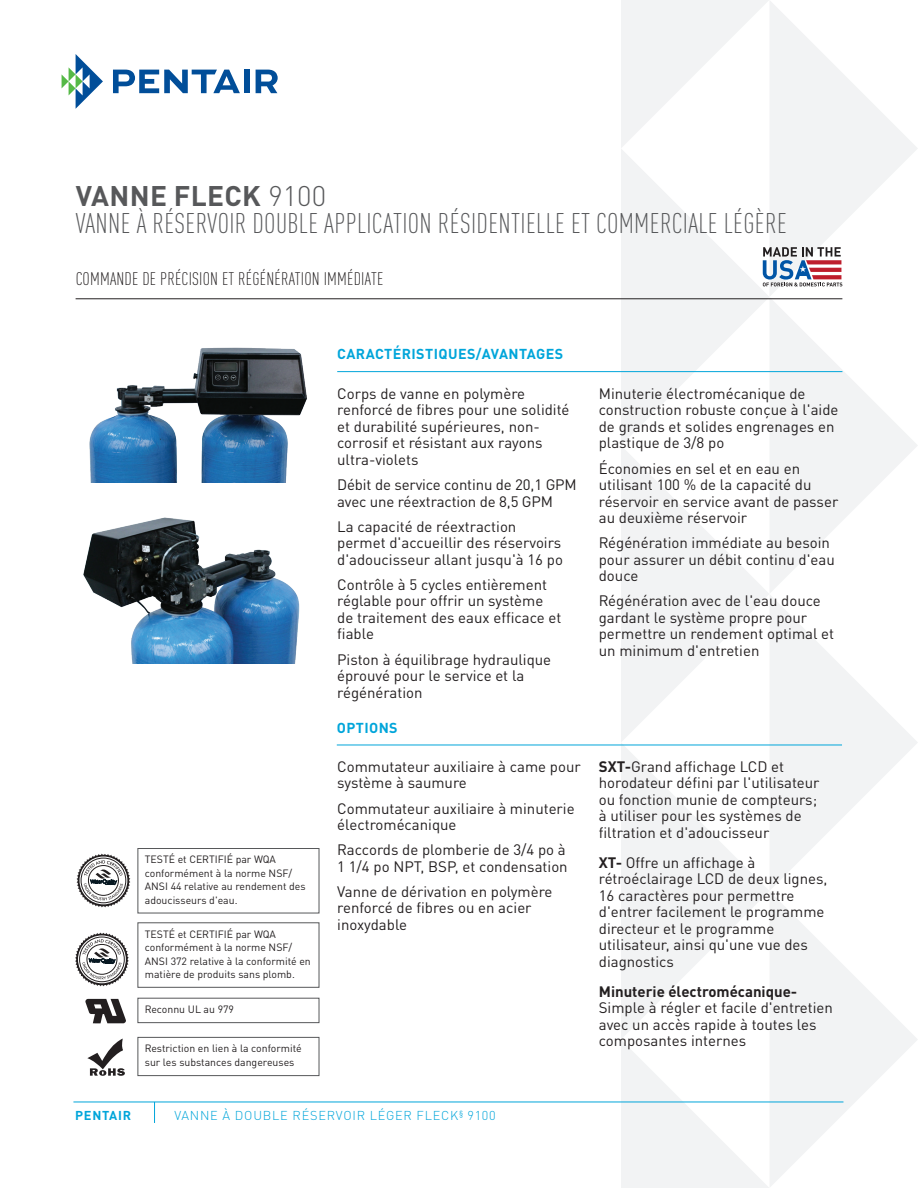
<style>
.page{position:relative;width:918px;height:1188px;background:#fff}
.page>*{position:absolute;margin:0;border:0;box-sizing:border-box;transform-origin:0 0}
.C_Descriptor_Title{font:300 condensed 28.05px "DIN Pro";letter-spacing:.01em;color:#57585a}
.BrandedProductLine_T{font:700 28.05px "DIN Pro";letter-spacing:.01em;color:#57585a}
.C_TitleSection{font:300 condensed 18px "DIN Pro";letter-spacing:.01em;color:#231f20}
.Features_Benefits_bo{font:15px/16.5px "DIN Pro";color:#231f20}
.BLUE_cap_head{font:700 14.25px "DIN Pro";letter-spacing:.03em;color:#00a5da}
.C_Descriptor_InfoLin{font:300 12.75px "DIN Pro";letter-spacing:.06em;color:#00a5da}
.C_SolutionsPlatform{font:700 12.75px "DIN Pro";letter-spacing:.06em;color:#00a5da}
.AP_Important_Informa{font:10.5px/13.5px "DIN Pro";color:#231f20}
.s1{font-weight:300}
.s2{font-weight:700}
</style>
<div class="page">
<svg style="left:621px;top:0;width:296px;height:148px"></svg>
<svg style="left:621px;top:148px;width:296px;height:297px;fill:#f2f3f4"></svg>
<svg style="left:621px;top:445px;width:296px;height:297px"></svg>
<svg style="left:621px;top:742px;width:296px;height:432px;fill:#f3f4f5"></svg>
<svg style="left:621px;top:1039px;width:162px;height:149px"></svg>
<hr style="left:73px;top:1102px;width:770px;height:1px;background:#00a5da">
<svg style="left:62px;top:54px;width:41px;height:55px"></svg>
<svg style="left:113px;top:70px;width:127px;height:23px"></svg>
<div style="left:244px;top:70px;width:5px;height:23px;background:#014e99"></div>
<svg style="left:256px;top:70px;width:22px;height:23px"></svg>
<hr style="left:76px;top:298px;width:766px;height:1px;background:#231f20">
<svg style="left:154px;top:1103px;width:1px;height:20px"></svg>
<img style="left:89px;top:347px;width:218px;height:136px">
<img style="left:83px;top:517px;width:217px;height:147px">
<div style="left:138px;top:848px;width:181px;height:65px;border:1px solid #57585a"></div>
<div style="left:138px;top:923px;width:181px;height:65px;border:1px solid #57585a"></div>
<svg style="left:763px;top:247px;width:79px;height:39px"></svg>
<div style="left:138px;top:1037px;width:181px;height:39px;border:1px solid #57585a"></div>
<div style="left:138px;top:998px;width:181px;height:25px;border:1px solid #57585a"></div>
<hr style="left:337px;top:371px;width:505px;height:1px;background:#00a5da">
<hr style="left:337px;top:745px;width:505px;height:1px;background:#00a5da">
<svg style="left:85px;top:999px;width:41px;height:24px"></svg>
<svg style="left:87px;top:1039px;width:38px;height:37px"></svg>
<svg style="left:76px;top:853px;width:54px;height:54px"></svg>
<svg style="left:75px;top:932px;width:54px;height:54px"></svg>
<p class="BrandedProductLine_T" style="left:76px;top:173px;width:252px">VANNE FLECK <span class="s1">9100</span></p>
<p class="C_Descriptor_Title" style="left:76px;top:203px;width:713px">VANNE À RÉSERVOIR DOUBLE APPLICATION RÉSIDENTIELLE ET COMMERCIALE LÉGÈRE</p>
<p class="C_TitleSection" style="left:76px;top:266px;width:309px">COMMANDE DE PRÉCISION ET RÉGÉNÉRATION IMMÉDIATE</p>
<p class="BLUE_cap_head" style="left:337px;top:342px;width:227px">CARACTÉRISTIQUES/AVANTAGES</p>
<p class="Features_Benefits_bo" style="left:337px;top:384px;width:234px">Corps de vanne en polymère renforcé de fibres pour une solidité et durabilité supérieures, non&shy;corrosif et résistant aux rayons ultra-violets</p>
<p class="Features_Benefits_bo" style="left:337px;top:475px;width:241px">Débit de service continu de 20,1 GPM avec une réextraction de 8,5 GPM</p>
<p class="Features_Benefits_bo" style="left:337px;top:517px;width:227px">La capacité de réextraction permet d'accueillir des réservoirs d'adoucisseur allant jusqu'à 16 po</p>
<p class="Features_Benefits_bo" style="left:337px;top:575px;width:226px">Contrôle à 5 cycles entièrement réglable pour offrir un système de traitement des eaux efficace et fiable</p>
<p class="Features_Benefits_bo" style="left:337px;top:649px;width:216px">Piston à équilibrage hydraulique éprouvé pour le service et la régénération</p>
<p class="AP_Important_Informa" style="left:145px;top:852px;width:162px">TESTÉ et CERTIFIÉ par WQA conformément à la norme NSF/<br>ANSI 44 relative au rendement des adoucisseurs d'eau.</p>
<p class="AP_Important_Informa" style="left:145px;top:926px;width:167px">TESTÉ et CERTIFIÉ par WQA conformément à la norme NSF/<br>ANSI 372 relative à la conformité en matière de produits sans plomb.</p>
<p class="AP_Important_Informa" style="left:145px;top:1002px;width:91px">Reconnu UL au 979</p>
<p class="AP_Important_Informa" style="left:145px;top:1041px;width:158px">Restriction en lien à la conformité sur les substances dangereuses</p>
<p class="BLUE_cap_head" style="left:337px;top:716px;width:62px">OPTIONS</p>
<p class="Features_Benefits_bo" style="left:337px;top:757px;width:245px">Commutateur auxiliaire à came pour système à saumure</p>
<p class="Features_Benefits_bo" style="left:337px;top:798px;width:239px">Commutateur auxiliaire à minuterie électromécanique</p>
<p class="Features_Benefits_bo" style="left:337px;top:840px;width:232px">Raccords de plomberie de 3/4 po à<br>1 1/4 po NPT, BSP, et condensation</p>
<p class="Features_Benefits_bo" style="left:337px;top:882px;width:217px">Vanne de dérivation en polymère renforcé de fibres ou en acier inoxydable</p>
<p class="C_SolutionsPlatform" style="left:75px;top:1105px;width:58px">PENTAIR</p>
<p class="C_Descriptor_InfoLin" style="left:174px;top:1107px;width:323px">VANNE À DOUBLE RÉSERVOIR LÉGER FLECK<sup>§</sup> 9100</p>
<p class="Features_Benefits_bo" style="left:599px;top:384px;width:241px">Minuterie électromécanique de construction robuste conçue à l'aide de grands et solides engrenages en plastique de 3/8 po</p>
<p class="Features_Benefits_bo" style="left:599px;top:458px;width:241px">Économies en sel et en eau en utilisant 100 % de la capacité du réservoir en service avant de passer au deuxième réservoir</p>
<p class="Features_Benefits_bo" style="left:599px;top:533px;width:238px">Régénération immédiate au besoin pour assurer un débit continu d'eau douce</p>
<p class="Features_Benefits_bo" style="left:599px;top:591px;width:237px">Régénération avec de l'eau douce gardant le système propre pour permettre un rendement optimal et un minimum d'entretien</p>
<p class="Features_Benefits_bo" style="left:599px;top:757px;width:222px"><span class="s2">SXT-</span>Grand affichage LCD et horodateur défini par l'utilisateur ou fonction munie de compteurs; à utiliser pour les systèmes de filtration et d'adoucisseur</p>
<p class="Features_Benefits_bo" style="left:599px;top:853px;width:230px"><span class="s2">XT-</span> Offre un affichage à rétroéclairage LCD de deux lignes,<br>16 caractères pour permettre d'entrer facilement le programme directeur et le programme utilisateur, ainsi qu'une vue des diagnostics</p>
<p class="Features_Benefits_bo" style="left:599px;top:982px;width:236px"><span class="s2">Minuterie électromécanique-<br></span>Simple à régler et facile d'entretien avec un accès rapide à toutes les composantes internes</p>
</div>
